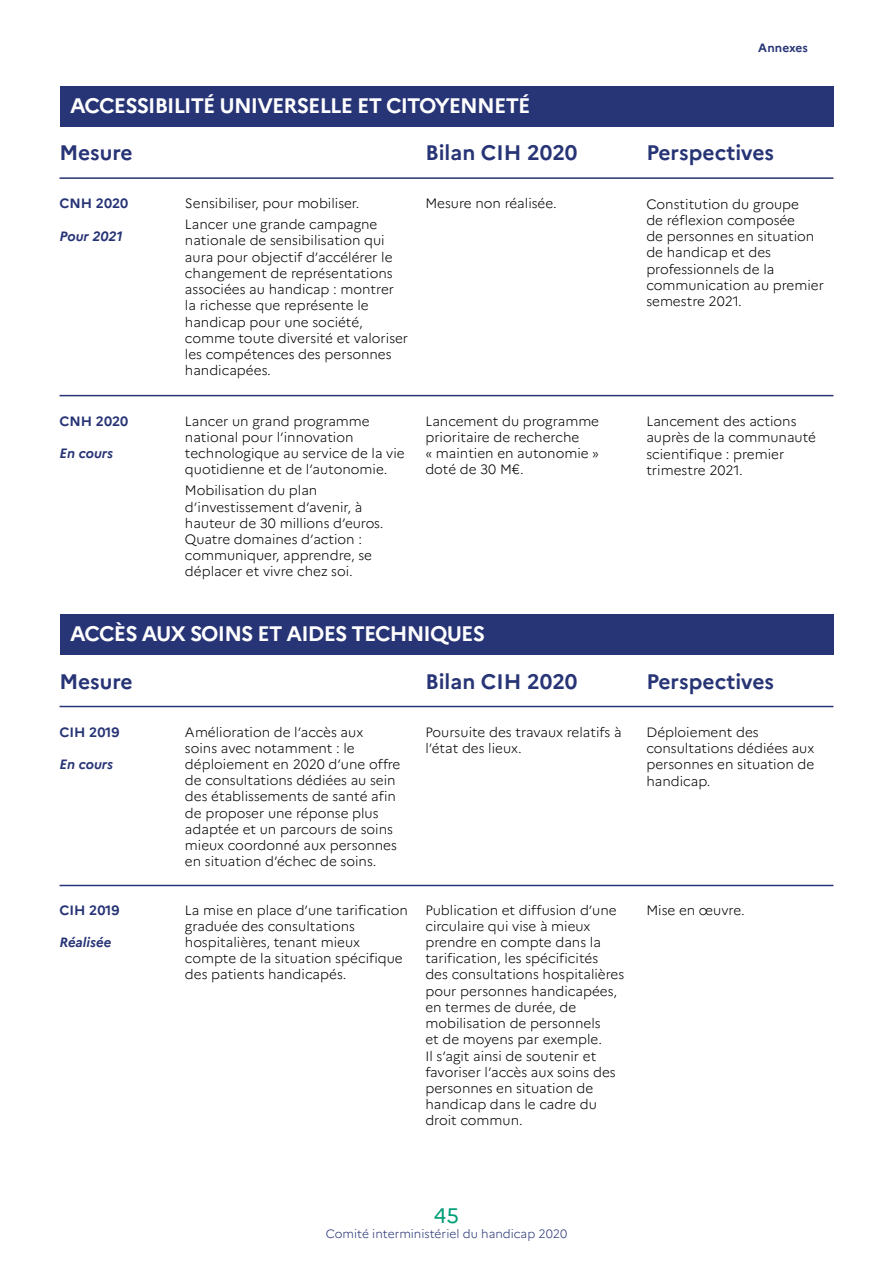
<style>
.page{position:relative;width:893px;height:1263px;background:#fff}
.page>*{position:absolute;margin:0;border:0;box-sizing:border-box;transform-origin:0 0}
.t1{font:700 21px "Marianne";letter-spacing:-.04em;color:#fff}
.t2{font:700 21px "Marianne";color:#273475}
.t3{font:21px "Marianne";color:#009f79}
.t4{font:300 13.5px/16.2px "Marianne";color:#000}
.t5{font:italic 700 13.5px "Marianne";color:#273475}
.t6{font:700 13.5px "Marianne";color:#273475}
.t7{font:300 12px "Marianne";color:#273475}
.t8{font:700 12px "Marianne";letter-spacing:-.005em;color:#273475}
</style>
<div class="page">
<div style="left:60px;top:86px;width:773px;height:41px;background:#273475"></div>
<hr style="left:60px;top:177px;width:773px;height:2px;background:#273475">
<hr style="left:60px;top:395px;width:773px;height:1px;background:#273475">
<div style="left:60px;top:614px;width:773px;height:41px;background:#273475"></div>
<hr style="left:60px;top:706px;width:773px;height:1px;background:#273475">
<hr style="left:60px;top:885px;width:773px;height:1px;background:#273475">
<p class="t8" style="left:758px;top:40px;width:51px">Annexes</p>
<p class="t1" style="left:70px;top:92px;width:462px">ACCESSIBILITÉ UNIVERSELLE ET CITOYENNETÉ</p>
<p class="t2" style="left:60px;top:140px;width:75px">Mesure</p>
<p class="t2" style="left:425px;top:140px;width:154px">Bilan CIH 2020</p>
<p class="t2" style="left:646px;top:140px;width:129px">Perspectives</p>
<p class="t6" style="left:60px;top:195px;width:70px">CNH 2020</p>
<p class="t5" style="left:60px;top:228px;width:64px">Pour 2021</p>
<p class="t6" style="left:60px;top:413px;width:70px">CNH 2020</p>
<p class="t5" style="left:60px;top:445px;width:55px">En cours</p>
<p class="t4" style="left:185px;top:195px;width:176px">Sensibiliser, pour mobiliser.</p>
<p class="t4" style="left:425px;top:195px;width:133px">Mesure non réalisée.</p>
<p class="t4" style="left:185px;top:216px;width:225px">Lancer une grande campagne nationale de sensibilisation qui aura pour objectif d’accélérer le changement de représentations associées au handicap : montrer la richesse que représente le handicap pour une société, comme toute diversité et valoriser les compétences des personnes handicapées.</p>
<p class="t4" style="left:185px;top:413px;width:221px">Lancer un grand programme national pour l’innovation technologique au service de la vie quotidienne et de l’autonomie.</p>
<p class="t4" style="left:185px;top:482px;width:200px">Mobilisation du plan d’investissement d’avenir, à hauteur de 30 millions d’euros.<br>Quatre domaines d’action : communiquer, apprendre, se déplacer et vivre chez soi.</p>
<p class="t4" style="left:425px;top:413px;width:175px">Lancement du programme prioritaire de recherche<br>« maintien en autonomie » doté de 30 M€.</p>
<p class="t4" style="left:646px;top:196px;width:179px">Constitution du groupe<br>de réflexion composée<br>de personnes en situation de handicap et des professionnels de la communication au premier semestre 2021.</p>
<p class="t4" style="left:646px;top:413px;width:171px">Lancement des actions auprès de la communauté scientifique : premier trimestre 2021.</p>
<h4 class="t1" style="left:70px;top:621px;width:416px">ACCÈS AUX SOINS ET AIDES TECHNIQUES</h4>
<p class="t2" style="left:60px;top:668px;width:75px">Mesure</p>
<p class="t2" style="left:425px;top:668px;width:154px">Bilan CIH 2020</p>
<p class="t2" style="left:646px;top:668px;width:129px">Perspectives</p>
<p class="t6" style="left:60px;top:724px;width:62px">CIH 2019</p>
<p class="t5" style="left:60px;top:756px;width:55px">En cours</p>
<p class="t6" style="left:60px;top:902px;width:62px">CIH 2019</p>
<p class="t5" style="left:60px;top:934px;width:53px">Réalisée</p>
<p class="t4" style="left:185px;top:724px;width:217px">Amélioration de l’accès aux<br>soins avec notamment : le déploiement en 2020 d’une offre de consultations dédiées au sein des établissements de santé afin de proposer une réponse plus adaptée et un parcours de soins mieux coordonné aux personnes en situation d’échec de soins.</p>
<p class="t4" style="left:185px;top:902px;width:225px">La mise en place d’une tarification graduée des consultations hospitalières, tenant mieux compte de la situation spécifique des patients handicapés.</p>
<p class="t4" style="left:425px;top:724px;width:198px">Poursuite des travaux relatifs à l’état des lieux.</p>
<p class="t4" style="left:425px;top:902px;width:200px">Publication et diffusion d’une circulaire qui vise à mieux prendre en compte dans la tarification, les spécificités<br>des consultations hospitalières pour personnes handicapées, en termes de durée, de mobilisation de personnels<br>et de moyens par exemple.<br>Il s’agit ainsi de soutenir et favoriser l’accès aux soins des personnes en situation de handicap dans le cadre du droit commun.</p>
<p class="t4" style="left:646px;top:724px;width:169px">Déploiement des consultations dédiées aux personnes en situation de handicap.</p>
<p class="t4" style="left:646px;top:902px;width:100px">Mise en œuvre.</p>
<p class="t3" style="left:434px;top:1203px;width:27px">45</p>
<p class="t7" style="left:326px;top:1227px;width:243px">Comité interministériel du handicap 2020</p>
</div>
